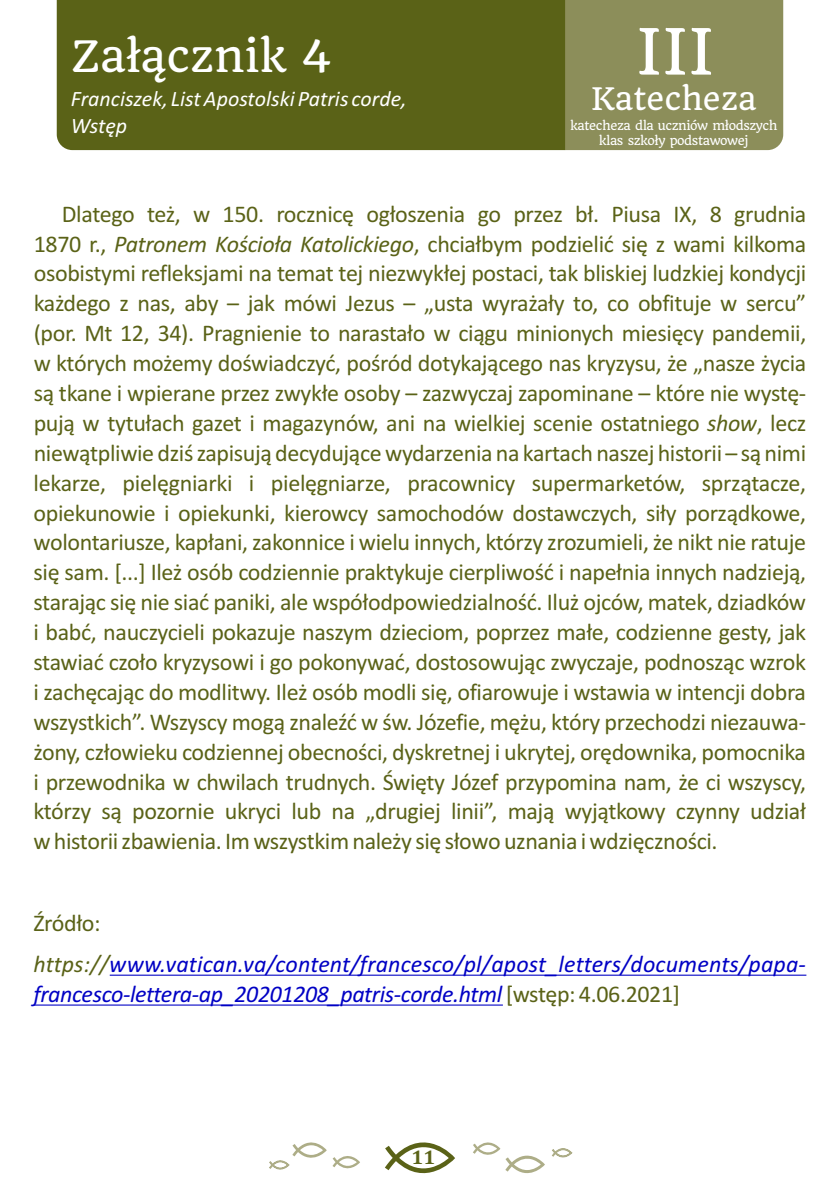
<style>
.page{position:relative;width:840px;height:1191px;background:#fff}
.page>*{position:absolute;margin:0;border:0;box-sizing:border-box;transform-origin:0 0}
.t1{font:62.2px "Quando";color:#fff}
.t2{font:42.2px "Quando";color:#fff}
.t3{font:30.4px "Quando";color:#fff}
.t4{font:24px/29.8px "Calibri";letter-spacing:-.015em;color:#5a6217;text-align:justify}
.t5{font:italic 24px/41px "Calibri";color:#0000c4}
.t6{font:italic 22px/26.8px "Calibri";color:#fff}
.t7{font:700 20px "Cambria";color:#5a6217}
.t8{font:12px/15px "Quando";letter-spacing:-.035em;color:#fff;text-align:center}
.s1{font-style:italic}
.s2{font-style:normal;color:#5a6217}
.s3{color:#5a6217}
</style>
<div class="page">
<div style="left:564px;top:0;width:218px;height:150px;background:#8c8e5a"></div>
<div style="left:57px;top:0;width:507px;height:150px;background:#5a6217"></div>
<hr style="left:110px;top:974px;width:695px;height:1px;background:#0000c4">
<hr style="left:34px;top:1004px;width:468px;height:1px;background:#0000c4">
<svg style="left:269px;top:1142px;width:91px;height:28px"></svg>
<svg style="left:473px;top:1142px;width:99px;height:32px"></svg>
<svg style="left:385px;top:1142px;width:70px;height:32px"></svg>
<h2 class="t2" style="left:71px;top:30px;width:262px">Załącznik 4</h2>
<p class="t6" style="left:71px;top:87px;width:337px">Franciszek, List Apostolski Patris corde,<br>Wstęp</p>
<h1 class="t1" style="left:636px;top:13px;width:80px">III</h1>
<p class="t3" style="left:590px;top:80px;width:167px">Katecheza</p>
<p class="t8" style="left:570px;top:118px;width:208px">katecheza dla uczniów młodszych klas szkoły podstawowej</p>
<p class="t4" style="left:33px;top:201px;width:774px;text-indent:28px">Dlatego też, w 150. rocznicę ogłoszenia go przez bł. Piusa IX, 8 grudnia 1870 r., <span class="s1">Patronem Kościoła Katolickiego</span>, chciałbym podzielić się z wami kilkoma osobistymi refleksjami na temat tej niezwykłej postaci, tak bliskiej ludzkiej kondycji każdego z nas, aby – jak mówi Jezus – „usta wyrażały to, co obfituje w sercu” (por. Mt 12, 34). Pragnienie to narastało w ciągu minionych miesięcy pandemii, w których możemy doświadczyć, pośród dotykającego nas kryzysu, że „nasze życia są tkane i wpierane przez zwykłe osoby – zazwyczaj zapominane – które nie wystę&shy;pują w tytułach gazet i magazynów, ani na wielkiej scenie ostatniego <span class="s1">show</span>, lecz niewątpliwie dziś zapisują decydujące wydarzenia na kartach naszej historii – są nimi lekarze, pielęgniarki i pielęgniarze, pracownicy supermarketów, sprzątacze, opiekunowie i opiekunki, kierowcy samochodów dostawczych, siły porządkowe, wolontariusze, kapłani, zakonnice i wielu innych, którzy zrozumieli, że nikt nie ratuje się sam. [...] Ileż osób codziennie praktykuje cierpliwość i napełnia innych nadzieją, starając się nie siać paniki, ale współodpowiedzialność. Iluż ojców, matek, dziadków i babć, nauczycieli pokazuje naszym dzieciom, poprzez małe, codzienne gesty, jak stawiać czoło kryzysowi i go pokonywać, dostosowując zwyczaje, podnosząc wzrok i zachęcając do modlitwy. Ileż osób modli się, ofiarowuje i wstawia w intencji dobra wszystkich”. Wszyscy mogą znaleźć w św. Józefie, mężu, który przechodzi niezauwa&shy;żony, człowieku codziennej obecności, dyskretnej i ukrytej, orędownika, pomocnika i przewodnika w chwilach trudnych. Święty Józef przypomina nam, że ci wszyscy, którzy są pozornie ukryci lub na „drugiej linii”, mają wyjątkowy czynny udział w historii zbawienia. Im wszystkim należy się słowo uznania i wdzięczności.</p>
<p class="t5" style="left:33px;top:905px;width:773px"><span class="s2">Źródło: </span><span class="s3">https://</span>www.vatican.va/content/francesco/pl/apost_letters/documents/papa-</p>
<p class="t5" style="left:33px;top:975px;width:648px">francesco-lettera-ap_20201208_patris-corde.html<span class="s2">[wstęp: 4.06.2021]</span></p>
<p class="t7" style="left:411px;top:1148px;width:25px">11</p>
</div>
